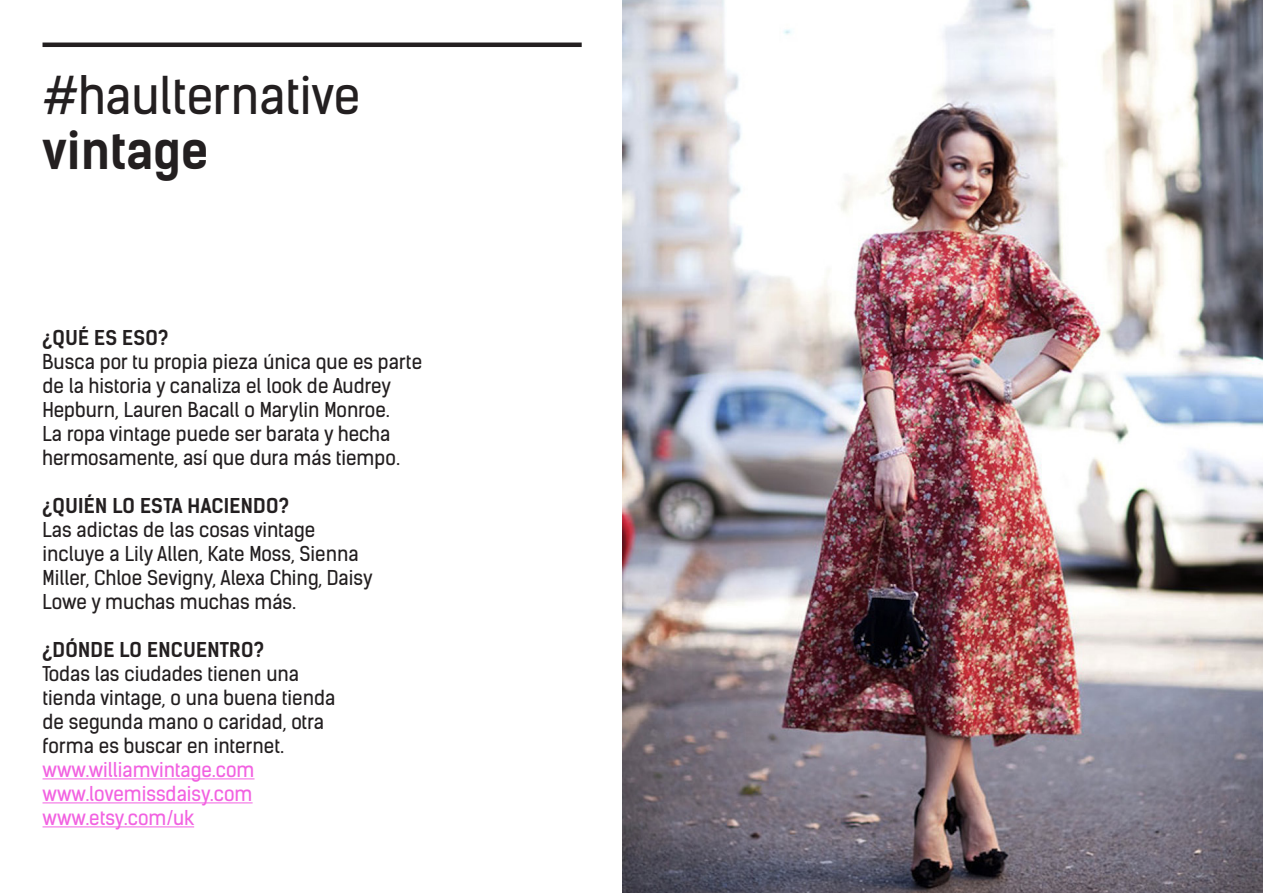
<style>
.page{position:relative;width:1263px;height:893px;background:#fff}
.page>*{position:absolute;margin:0;border:0;box-sizing:border-box;transform-origin:0 0}
.t1{font:49.5px "Kelson Sans";color:#231f20}
.t2{font:700 49.5px "Kelson Sans";color:#231f20}
.t3{font:19.5px/24px "Kelson Sans";color:#231f20}
.t4{font:19.5px "Kelson Sans";color:#f262e1}
.t5{font:700 19.5px "Kelson Sans";letter-spacing:.015em;color:#231f20}
</style>
<div class="page">
<hr style="left:43px;top:43px;width:539px;height:4px;background:#231f20">
<img style="left:623px;top:0;width:640px;height:893px">
<hr style="left:43px;top:778px;width:211px;height:1px;background:#f262e1">
<hr style="left:43px;top:802px;width:210px;height:1px;background:#f262e1">
<hr style="left:43px;top:826px;width:151px;height:1px;background:#f262e1">
<p class="t1" style="left:43px;top:65px;width:319px">#haulternative</p>
<p class="t2" style="left:43px;top:120px;width:168px">vintage</p>
<p class="t5" style="left:43px;top:326px;width:128px">¿QUÉ ES ESO?</p>
<p class="t3" style="left:43px;top:350px;width:381px">Busca por tu propia pieza única que es parte de la historia y canaliza el look de Audrey Hepburn, Lauren Bacall o Marylin Monroe.<br>La ropa vintage puede ser barata y hecha hermosamente, así que dura más tiempo.</p>
<p class="t5" style="left:43px;top:494px;width:248px">¿QUIÉN LO ESTA HACIENDO?</p>
<p class="t3" style="left:43px;top:518px;width:332px">Las adictas de las cosas vintage incluye a Lily Allen, Kate Moss, Sienna Miller, Chloe Sevigny, Alexa Ching, Daisy Lowe y muchas muchas más.</p>
<p class="t5" style="left:43px;top:638px;width:223px">¿DÓNDE LO ENCUENTRO?</p>
<p class="t3" style="left:43px;top:662px;width:294px">Todas las ciudades tienen una tienda vintage, o una buena tienda de segunda mano o caridad, otra forma es buscar en internet.</p>
<p class="t4" style="left:43px;top:758px;width:213px">www.williamvintage.com</p>
<p class="t4" style="left:43px;top:782px;width:212px">www.lovemissdaisy.com</p>
<p class="t4" style="left:43px;top:806px;width:153px">www.etsy.com/uk</p>
</div>
